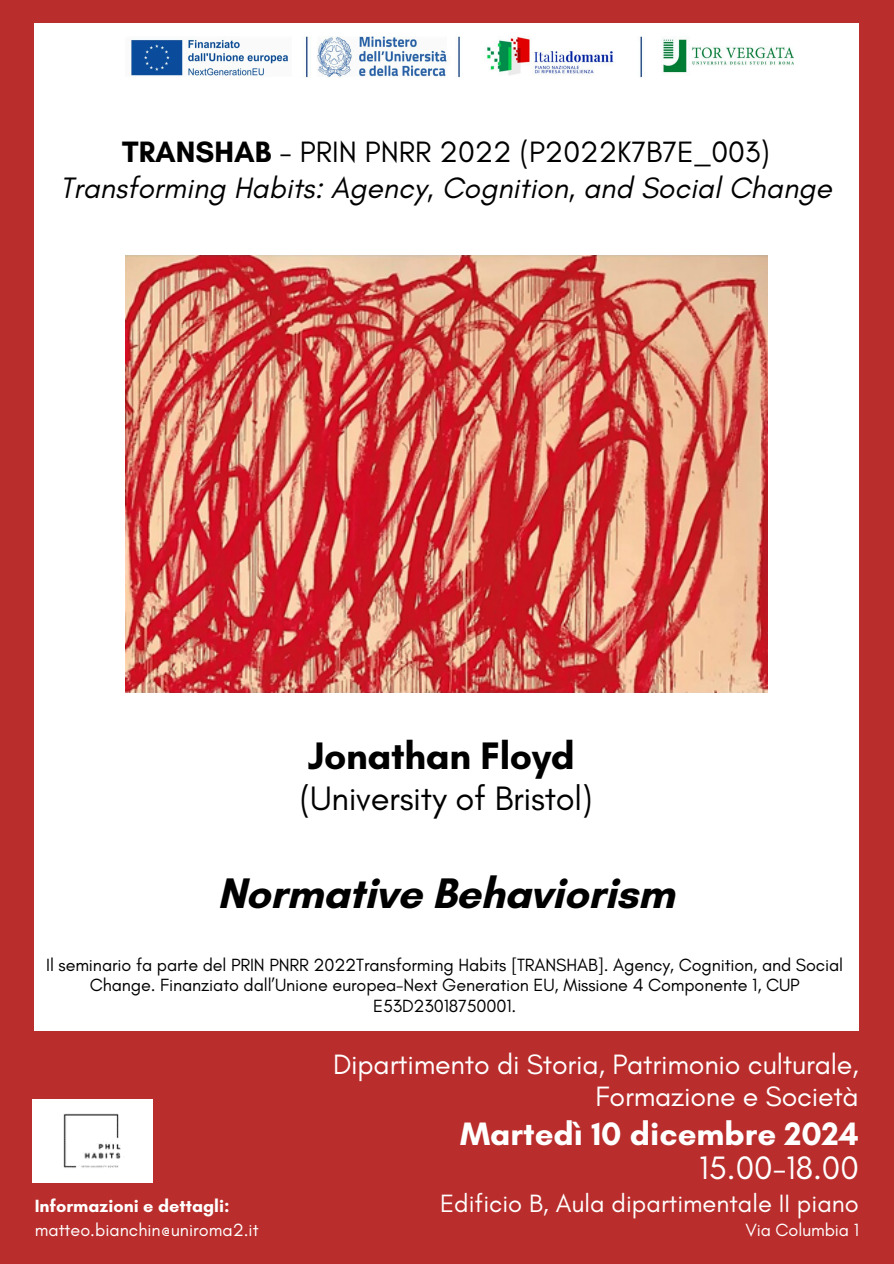
<style>
.page{position:relative;width:894px;height:1264px;background:#fff}
.page>*{position:absolute;margin:0;border:0;box-sizing:border-box;transform-origin:0 0}
.t1{font:700 43.5px "Glacial Indifference";letter-spacing:-.01em;color:#000}
.t2{font:700 39px "Glacial Indifference";letter-spacing:-.01em;color:#000}
.t3{font:34.5px "Glacial Indifference";letter-spacing:-.01em;color:#000}
.t4{font:700 33px/33.8px "Glacial Indifference";color:#fff;text-align:right}
.t5{font:italic 30px/36px "Glacial Indifference";color:#000;text-align:center}
.t6{font:28.5px/32.7px "Glacial Indifference";letter-spacing:-.01em;color:#fff;text-align:right}
.t7{font:25.5px "Glacial Indifference";color:#fff}
.t8{font:18px/20.2px "Glacial Indifference";letter-spacing:-.01em;color:#000;text-align:center}
.t9{font:18px "Glacial Indifference";color:#fff}
.t10{font:700 18px "Glacial Indifference";color:#fff}
.s1{font-weight:700;font-style:normal}
.s2{font-style:normal}
.s3{font-weight:400}
</style>
<div class="page">
<div style="left:0;top:0;width:893px;height:1263px;background:#b92e2c"></div>
<div style="left:35px;top:24px;width:823px;height:1007px;background:#fff"></div>
<img style="left:131px;top:37px;width:662px;height:40px">
<img style="left:33px;top:1099px;width:119px;height:83px">
<img style="left:125px;top:255px;width:641px;height:437px">
<p class="t5" style="left:60px;top:134px;width:773px"><span class="s1">TRANSHAB</span> <span class="s2">- PRIN PNRR 2022 (P2022K7B7E_003)<br></span>Transforming Habits: Agency, Cognition, and Social Change</p>
<h2 class="t2" style="left:307px;top:732px;width:268px">Jonathan Floyd</h2>
<h2 class="t3" style="left:299px;top:777px;width:294px">(University of Bristol)</h2>
<h3 class="t1" style="left:217px;top:867px;width:458px">Normative Behaviorism</h3>
<h4 class="t8" style="left:46px;top:954px;width:798px">Il seminario fa parte del PRIN PNRR 2022Transforming Habits [TRANSHAB]. Agency, Cognition, and Social<br>Change. Finanziato dall’Unione europea-Next Generation EU, Missione 4 Componente 1, CUP<br>E53D23018750001.</h4>
<p class="t6" style="left:333px;top:1047px;width:527px">Dipartimento di Storia, Patrimonio culturale,<br>Formazione e Società</p>
<h2 class="t4" style="left:460px;top:1116px;width:400px">Martedì 10 dicembre 2024<br><span class="s3">15.00-18.00</span></h2>
<h3 class="t10" style="left:35px;top:1194px;width:196px">Informazioni e dettagli:</h3>
<h1 class="t7" style="left:440px;top:1187px;width:420px">Edificio B, Aula dipartimentale II piano</h1>
<p class="t9" style="left:35px;top:1219px;width:225px">matteo.bianchin@uniroma2.it</p>
<p class="t9" style="left:745px;top:1219px;width:115px">Via Columbia 1</p>
</div>
